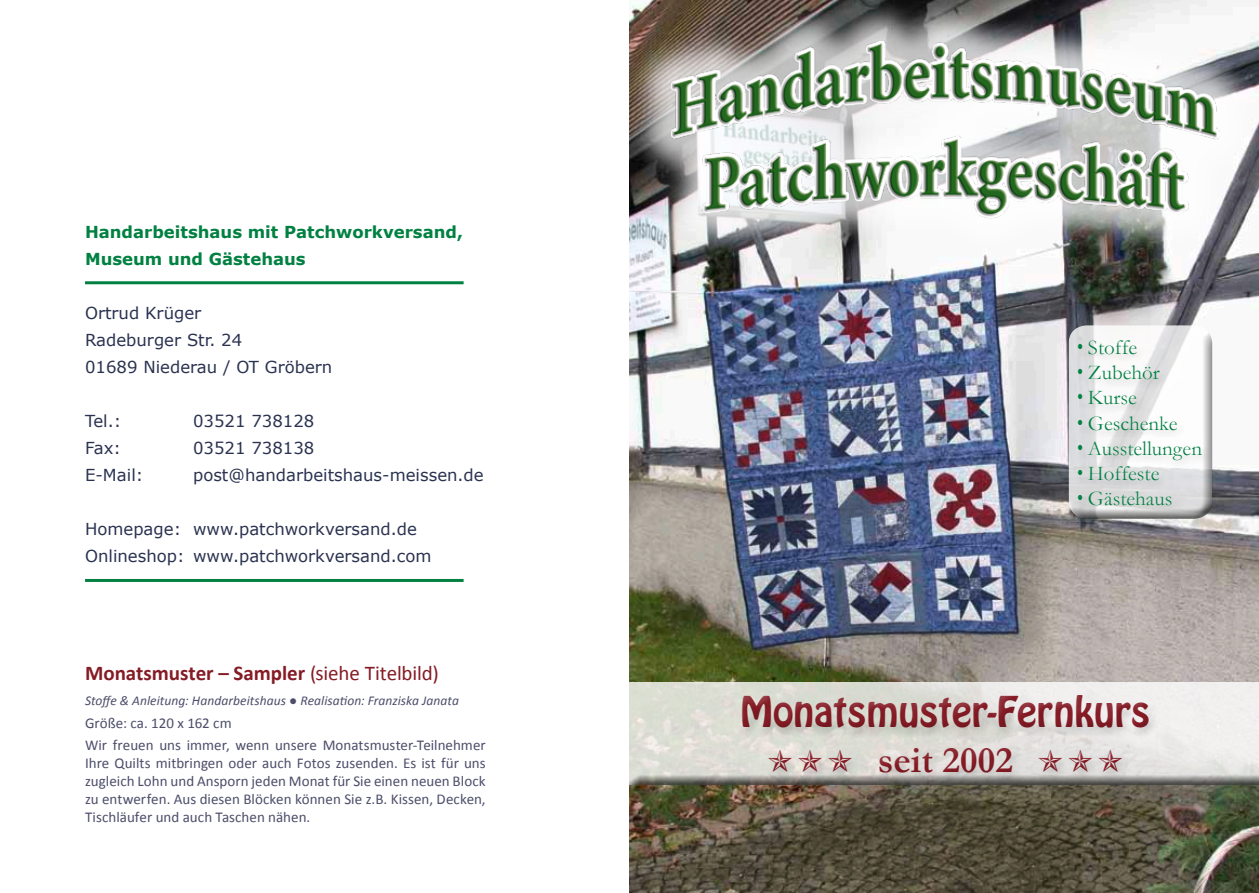
<style>
.page{position:relative;width:1259px;height:893px;background:#fff}
.page>*{position:absolute;margin:0;border:0;box-sizing:border-box;transform-origin:0 0}
.t1{font:37.5px "Hobo Std";color:#851b25}
.t2{font:700 37.5px "Garamond";color:#851b25}
.t3{font:21px "Garamond";color:#008142}
.t4{font:700 21px "Calibri";color:#851b25}
.t5{font:16.5px/27px "Verdana";color:#2a3250}
.t6{font:700 16.5px/27px "Verdana";color:#008142}
.t7{font:15px/18px "Calibri";color:#4c4d6a}
.t8{font:italic 13.5px "Calibri";letter-spacing:.005em;color:#4c4d6a}
.s1{font-weight:400}
.s2{font-family:"Arial Narrow"}
</style>
<div class="page">
<img style="left:629px;top:261px;width:630px;height:632px">
<div style="left:627px;top:0;width:632px;height:261px;background:#fff;opacity:.75"></div>
<img style="left:629px;top:0;width:630px;height:225px">
<div style="left:1066px;top:327px;width:157px;height:193px;background:#000;opacity:.75"></div>
<hr style="left:85px;top:579px;width:378px;height:3px;background:#008142">
<hr style="left:85px;top:281px;width:378px;height:3px;background:#008142">
<div style="left:628px;top:683px;width:631px;height:104px;background:#000;opacity:.75"></div>
<svg style="left:768px;top:749px;width:24px;height:23px"></svg>
<svg style="left:798px;top:749px;width:24px;height:23px"></svg>
<svg style="left:828px;top:749px;width:24px;height:23px"></svg>
<svg style="left:1038px;top:749px;width:24px;height:23px"></svg>
<svg style="left:1068px;top:749px;width:24px;height:23px"></svg>
<svg style="left:1098px;top:749px;width:24px;height:23px"></svg>
<p class="t6" style="left:85px;top:218px;width:379px">Handarbeitshaus mit Patchworkversand,<br>Museum und Gästehaus</p>
<p class="t5" style="left:85px;top:299px;width:249px">Ortrud Krüger<br>Radeburger Str. 24<br>01689 Niederau / OT Gröbern</p>
<p class="t5" style="left:85px;top:407px;width:38px">Tel.:</p>
<p class="t5" style="left:193px;top:407px;width:123px">03521 738128</p>
<p class="t5" style="left:85px;top:434px;width:37px">Fax:</p>
<p class="t5" style="left:193px;top:434px;width:123px">03521 738138</p>
<p class="t5" style="left:85px;top:461px;width:60px">E-Mail:</p>
<p class="t5" style="left:193px;top:461px;width:292px">post@handarbeitshaus-meissen.de</p>
<p class="t5" style="left:85px;top:515px;width:348px">Homepage: www.patchworkversand.de<br>Onlineshop: www.patchworkversand.com</p>
<h2 class="t4" style="left:85px;top:659px;width:355px">Monatsmuster – Sampler <span class="s1">(siehe Titelbild)</span></h2>
<p class="t8" style="left:85px;top:692px;width:375px">Stoffe &amp; Anleitung: Handarbeitshaus ● Realisation: Franziska Janata</p>
<p class="t7" style="left:85px;top:711px;width:402px;line-height:22.2px">Größe: ca. 120 x 162 cm<br>Wir freuen uns immer, wenn unsere Monatsmuster-Teilnehmer</p>
<p class="t7" style="left:85px;top:754px;width:402px;text-align:justify">Ihre Quilts mitbringen oder auch Fotos zusenden. Es ist für uns zugleich Lohn und Ansporn jeden Monat für Sie einen neuen Block zu entwerfen. Aus diesen Blöcken können Sie z.B. Kissen, Decken, Tischläufer und auch Taschen nähen.</p>
<h2 class="t3" style="left:1077px;top:333px;width:62px"><span class="s2">•</span> Stoffe</h2>
<h2 class="t3" style="left:1077px;top:359px;width:84px"><span class="s2">•</span> Zubehör</h2>
<h2 class="t3" style="left:1077px;top:384px;width:61px"><span class="s2">•</span> Kurse</h2>
<h2 class="t3" style="left:1077px;top:409px;width:102px"><span class="s2">•</span> Geschenke</h2>
<h2 class="t3" style="left:1077px;top:434px;width:126px"><span class="s2">•</span> Ausstellungen</h2>
<h2 class="t3" style="left:1077px;top:459px;width:84px"><span class="s2">•</span> Hoffeste</h2>
<h2 class="t3" style="left:1077px;top:485px;width:97px"><span class="s2">•</span> Gästehaus</h2>
<h1 class="t1" style="left:740px;top:686px;width:411px">Monatsmuster-Fernkurs</h1>
<h1 class="t2" style="left:877px;top:735px;width:137px">seit 2002</h1>
</div>
